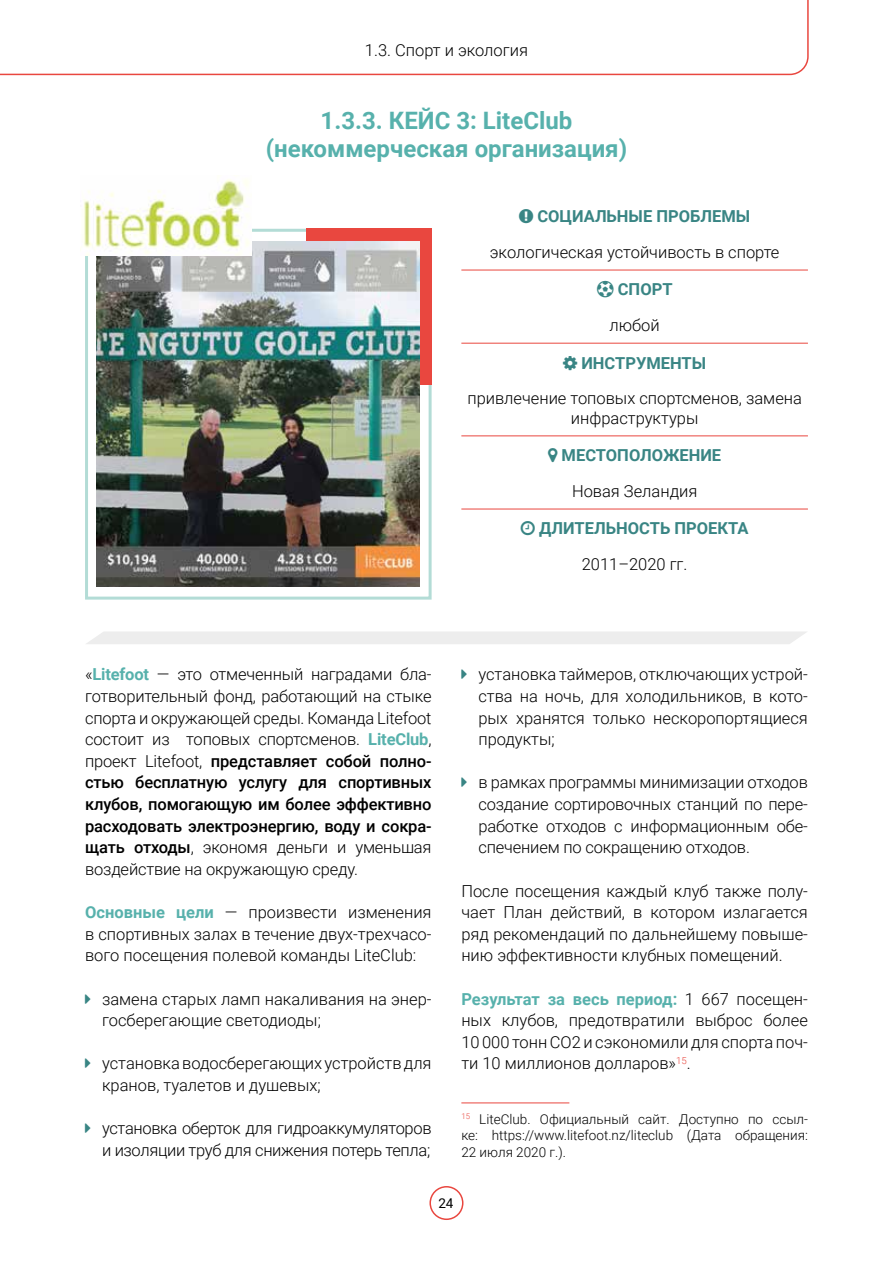
<style>
.page{position:relative;width:893px;height:1263px;background:#fff}
.page>*{position:absolute;margin:0;border:0;box-sizing:border-box;transform-origin:0 0}
.t1{font:700 24px/28.8px "Roboto";color:#57b1ac;text-align:center}
.t2{font:300 16.5px/21.6px "Roboto";color:#000;text-align:justify}
.t3{font:300 16.5px/21.6px "Roboto";letter-spacing:-.02em;color:#000}
.t4{font:700 16.5px "Roboto";color:#398584}
.t5{font:300 13.5px/16.5px "Roboto";color:#000;text-align:justify}
.t6{font:13.5px "Roboto";color:#000}
.s1{font-weight:700;color:#57b1ac}
.s2{font-weight:500}
</style>
<div class="page">
<div style="left:429px;top:1186px;width:34px;height:34px;border:2px solid #e9473f;border-radius:50%"></div>
<svg style="left:0;top:0;width:809px;height:76px"></svg>
<hr style="left:461px;top:1102px;width:108px;height:1px;background:#e9473f">
<hr style="left:461px;top:270px;width:347px;height:1px;background:#e9473f">
<hr style="left:461px;top:343px;width:347px;height:1px;background:#e9473f">
<hr style="left:461px;top:435px;width:347px;height:1px;background:#e9473f">
<hr style="left:461px;top:509px;width:347px;height:1px;background:#e9473f">
<div style="left:86px;top:632px;width:720px;height:12px;background:#ededed"></div>
<div style="left:85px;top:229px;width:347px;height:371px;border:3px solid #b3dcd6"></div>
<div style="left:306px;top:229px;width:126px;height:156px;background:#e9473f"></div>
<img style="left:97px;top:242px;width:323px;height:345px">
<img style="left:83px;top:179px;width:169px;height:76px">
<p class="t2" style="left:365px;top:39px;width:165px">1.3. Спорт и экология</p>
<h1 class="t1" style="left:266px;top:105px;width:363px">1.3.3. КЕЙС 3: LiteClub (некоммерческая организация)</h1>
<p class="t4" style="left:537px;top:205px;width:214px">СОЦИАЛЬНЫЕ ПРОБЛЕМЫ</p>
<p class="t2" style="left:490px;top:241px;width:291px">экологическая устойчивость в спорте</p>
<p class="t4" style="left:618px;top:278px;width:56px">СПОРТ</p>
<p class="t2" style="left:609px;top:314px;width:52px">любой</p>
<p class="t4" style="left:581px;top:351px;width:126px">ИНСТРУМЕНТЫ</p>
<p class="t2" style="left:467px;top:388px;width:336px;line-height:19.8px;text-align:center">привлечение топовых спортсменов, замена инфраструктуры</p>
<p class="t4" style="left:562px;top:444px;width:161px">МЕСТОПОЛОЖЕНИЕ</p>
<p class="t2" style="left:572px;top:480px;width:127px">Новая Зеландия</p>
<p class="t4" style="left:539px;top:517px;width:211px">ДЛИТЕЛЬНОСТЬ ПРОЕКТА</p>
<p class="t2" style="left:582px;top:553px;width:107px">2011–2020 гг.</p>
<p class="t2" style="left:85px;top:663px;width:348px">«<span class="s1">Litefoot</span> — это отмеченный наградами бла&shy;готворительный фонд, работающий на стыке спорта и окружающей среды. Команда Litefoot состоит из топовых спортсменов. <span class="s1">LiteClub</span>, проект Litefoot, <span class="s2">представляет собой полно&shy;стью бесплатную услугу для спортивных клубов, помогающую им более эффективно расходовать электроэнергию, воду и сокра&shy;щать отходы</span>, экономя деньги и уменьшая воздействие на окружающую среду.</p>
<p class="t2" style="left:85px;top:901px;width:348px"><span class="s1">Основные цели</span> — произвести изменения в спортивных залах в течение двух-трехчасо&shy;вого посещения полевой команды LiteClub:</p>
<p class="t2" style="left:102px;top:987px;width:331px">замена старых ламп накаливания на энер&shy;госберегающие светодиоды;</p>
<p class="t2" style="left:102px;top:1052px;width:331px">установка водосберегающих устройств для кранов, туалетов и душевых;</p>
<p class="t3" style="left:102px;top:1117px;width:331px">установка оберток для гидроаккумуляторов и изоляции труб для снижения потерь тепла;</p>
<p class="t2" style="left:478px;top:663px;width:331px">установка таймеров, отключающих устрой&shy;ства на ночь, для холодильников, в кото&shy;рых хранятся только нескоропортящиеся продукты;</p>
<p class="t2" style="left:478px;top:771px;width:331px">в рамках программы минимизации отходов создание сортировочных станций по пере&shy;работке отходов с информационным обе&shy;спечением по сокращению отходов.</p>
<p class="t2" style="left:461px;top:879px;width:348px">После посещения каждый клуб также полу&shy;чает План действий, в котором излагается ряд рекомендаций по дальнейшему повыше&shy;нию эффективности клубных помещений.</p>
<p class="t2" style="left:461px;top:987px;width:348px"><span class="s1">Результат за весь период:</span> 1 667 посещен&shy;ных клубов, предотвратили выброс более 10 000 тонн CO2 и сэкономили для спорта поч&shy;ти 10 миллионов долларов»<sup>15</sup>.</p>
<p class="t5" style="left:461px;top:1110px;width:348px"><sup>15</sup> LiteСlub. Официальный сайт. Доступно по ссыл&shy;ке: https://www.litefoot.nz/liteclub (Дата обращения:<br>22 июля 2020 г.).</p>
<p class="t6" style="left:438px;top:1194px;width:17px">24</p>
</div>
